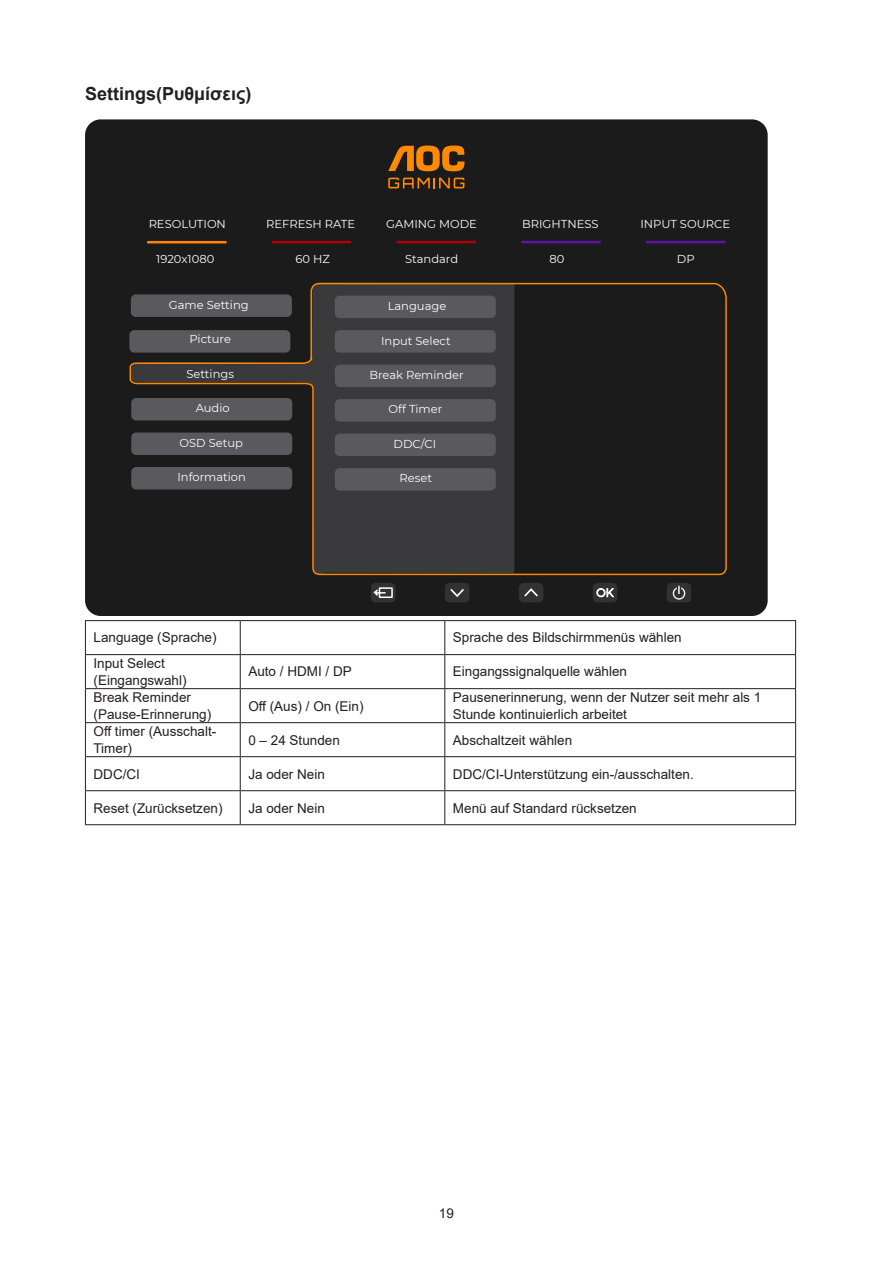
<style>
.page{position:relative;width:893px;height:1263px;background:#fff}
.page>*{position:absolute;margin:0;border:0;box-sizing:border-box;transform-origin:0 0}
.Heading_3{font:700 18px "Arial";color:#231f20}
.无间隔{font:13.5px/16.2px "Arial";color:#231f20}
.正文_text-1{font:13.5px "Arial";color:#231f20}
.t1{font:11.55px "Montserrat";color:#fff}
</style>
<div class="page">
<div style="left:85px;top:119px;width:683px;height:497px;background:#1c1b1c;border-radius:16px"></div>
<svg style="left:388px;top:178px;width:76px;height:10px"></svg>
<svg style="left:388px;top:146px;width:76px;height:25px"></svg>
<hr style="left:147px;top:241px;width:79px;height:2px;background:#ff8400">
<hr style="left:272px;top:241px;width:79px;height:2px;background:#b00006">
<hr style="left:397px;top:241px;width:79px;height:2px;background:#b00006">
<hr style="left:521px;top:241px;width:80px;height:2px;background:#5a15a8">
<hr style="left:646px;top:241px;width:79px;height:2px;background:#5a15a8">
<div style="left:445px;top:583px;width:24px;height:19px;background:#383838;border-radius:5px"></div>
<svg style="left:450px;top:589px;width:14px;height:8px"></svg>
<div style="left:519px;top:583px;width:24px;height:19px;background:#383838;border-radius:5px"></div>
<svg style="left:524px;top:588px;width:14px;height:9px"></svg>
<div style="left:593px;top:583px;width:24px;height:19px;background:#383838;border-radius:5px"></div>
<svg style="left:596px;top:588px;width:18px;height:10px"></svg>
<div style="left:667px;top:583px;width:24px;height:19px;background:#383838;border-radius:5px"></div>
<svg style="left:673px;top:586px;width:12px;height:14px"></svg>
<div style="left:371px;top:583px;width:24px;height:19px;background:#383838;border-radius:5px"></div>
<div style="left:379px;top:587px;width:14px;height:11px;border:2px solid #fff"></div>
<svg style="left:373px;top:588px;width:14px;height:9px"></svg>
<svg style="left:129px;top:282px;width:598px;height:294px"></svg>
<div style="left:335px;top:296px;width:161px;height:22px;background:#5a5a5e;border-radius:5px"></div>
<div style="left:335px;top:330px;width:161px;height:23px;background:#5a5a5e;border-radius:5px"></div>
<div style="left:335px;top:365px;width:161px;height:22px;background:#5a5a5e;border-radius:5px"></div>
<div style="left:335px;top:399px;width:161px;height:23px;background:#5a5a5e;border-radius:5px"></div>
<div style="left:335px;top:434px;width:161px;height:22px;background:#5a5a5e;border-radius:5px"></div>
<div style="left:335px;top:468px;width:161px;height:23px;background:#5a5a5e;border-radius:5px"></div>
<hr style="left:85px;top:620px;width:155px;height:1px;background:#231f20">
<hr style="left:85px;top:621px;width:1px;height:33px;background:#231f20">
<hr style="left:240px;top:620px;width:205px;height:1px;background:#231f20">
<hr style="left:240px;top:621px;width:1px;height:33px;background:#231f20">
<hr style="left:445px;top:620px;width:351px;height:1px;background:#231f20">
<hr style="left:444px;top:621px;width:1px;height:33px;background:#231f20">
<hr style="left:795px;top:621px;width:1px;height:33px;background:#231f20">
<hr style="left:85px;top:654px;width:155px;height:1px;background:#231f20">
<hr style="left:85px;top:655px;width:1px;height:33px;background:#231f20">
<hr style="left:240px;top:654px;width:205px;height:1px;background:#231f20">
<hr style="left:240px;top:655px;width:1px;height:33px;background:#231f20">
<hr style="left:445px;top:654px;width:351px;height:1px;background:#231f20">
<hr style="left:444px;top:655px;width:1px;height:33px;background:#231f20">
<hr style="left:795px;top:655px;width:1px;height:33px;background:#231f20">
<hr style="left:85px;top:688px;width:155px;height:1px;background:#231f20">
<hr style="left:85px;top:689px;width:1px;height:33px;background:#231f20">
<hr style="left:240px;top:688px;width:205px;height:1px;background:#231f20">
<hr style="left:240px;top:689px;width:1px;height:33px;background:#231f20">
<hr style="left:445px;top:688px;width:351px;height:1px;background:#231f20">
<hr style="left:444px;top:689px;width:1px;height:33px;background:#231f20">
<hr style="left:795px;top:689px;width:1px;height:33px;background:#231f20">
<hr style="left:85px;top:722px;width:155px;height:1px;background:#231f20">
<hr style="left:85px;top:723px;width:1px;height:33px;background:#231f20">
<hr style="left:240px;top:722px;width:205px;height:1px;background:#231f20">
<hr style="left:240px;top:723px;width:1px;height:33px;background:#231f20">
<hr style="left:445px;top:722px;width:351px;height:1px;background:#231f20">
<hr style="left:444px;top:723px;width:1px;height:33px;background:#231f20">
<hr style="left:795px;top:723px;width:1px;height:33px;background:#231f20">
<hr style="left:85px;top:756px;width:155px;height:1px;background:#231f20">
<hr style="left:85px;top:757px;width:1px;height:33px;background:#231f20">
<hr style="left:240px;top:756px;width:205px;height:1px;background:#231f20">
<hr style="left:240px;top:757px;width:1px;height:33px;background:#231f20">
<hr style="left:445px;top:756px;width:351px;height:1px;background:#231f20">
<hr style="left:444px;top:757px;width:1px;height:33px;background:#231f20">
<hr style="left:795px;top:757px;width:1px;height:33px;background:#231f20">
<hr style="left:85px;top:790px;width:155px;height:1px;background:#231f20">
<hr style="left:85px;top:791px;width:1px;height:33px;background:#231f20">
<hr style="left:240px;top:790px;width:205px;height:1px;background:#231f20">
<hr style="left:240px;top:791px;width:1px;height:33px;background:#231f20">
<hr style="left:445px;top:790px;width:351px;height:1px;background:#231f20">
<hr style="left:444px;top:791px;width:1px;height:33px;background:#231f20">
<hr style="left:795px;top:791px;width:1px;height:33px;background:#231f20">
<hr style="left:85px;top:824px;width:155px;height:1px;background:#231f20">
<hr style="left:240px;top:824px;width:205px;height:1px;background:#231f20">
<hr style="left:445px;top:824px;width:351px;height:1px;background:#231f20">
<p class="Heading_3" style="left:85px;top:81px;width:168px">Settings(Ρυθμίσεις)</p>
<p class="t1" style="left:149px;top:216px;width:79px">RESOLUTION</p>
<p class="t1" style="left:156px;top:251px;width:59px">1920x1080</p>
<p class="t1" style="left:169px;top:297px;width:81px">Game Setting</p>
<p class="t1" style="left:190px;top:331px;width:43px">Picture</p>
<p class="t1" style="left:186px;top:366px;width:49px">Settings</p>
<p class="t1" style="left:196px;top:400px;width:35px">Audio</p>
<p class="t1" style="left:180px;top:435px;width:65px">OSD Setup</p>
<p class="t1" style="left:177px;top:469px;width:70px">Information</p>
<p class="t1" style="left:266px;top:216px;width:91px">REFRESH RATE</p>
<p class="t1" style="left:296px;top:251px;width:36px">60 HZ</p>
<p class="t1" style="left:386px;top:216px;width:92px">GAMING MODE</p>
<p class="t1" style="left:405px;top:251px;width:55px">Standard</p>
<p class="t1" style="left:388px;top:298px;width:60px">Language</p>
<p class="t1" style="left:381px;top:332px;width:71px">Input Select</p>
<p class="t1" style="left:369px;top:367px;width:96px">Break Reminder</p>
<p class="t1" style="left:389px;top:401px;width:55px">Off Timer</p>
<p class="t1" style="left:394px;top:436px;width:44px">DDC/CI</p>
<p class="t1" style="left:400px;top:470px;width:34px">Reset</p>
<p class="t1" style="left:522px;top:216px;width:78px">BRIGHTNESS</p>
<p class="t1" style="left:549px;top:251px;width:16px">80</p>
<p class="t1" style="left:640px;top:216px;width:91px">INPUT SOURCE</p>
<p class="t1" style="left:677px;top:251px;width:19px">DP</p>
<p class="无间隔" style="left:94px;top:629px;width:125px">Language (Sprache)</p>
<p class="无间隔" style="left:453px;top:629px;width:230px">Sprache des Bildschirmmenüs wählen</p>
<p class="无间隔" style="left:94px;top:655px;width:95px">Input Select (Eingangswahl)</p>
<p class="无间隔" style="left:248px;top:663px;width:105px">Auto / HDMI / DP</p>
<p class="正文_text-1" style="left:453px;top:662px;width:176px">Eingangssignalquelle wählen</p>
<p class="无间隔" style="left:94px;top:689px;width:119px">Break Reminder (Pause-Erinnerung)</p>
<p class="无间隔" style="left:248px;top:697px;width:117px">Off (Aus) / On (Ein)</p>
<p class="无间隔" style="left:453px;top:689px;width:310px">Pausenerinnerung, wenn der Nutzer seit mehr als 1<br>Stunde kontinuierlich arbeitet</p>
<p class="无间隔" style="left:94px;top:723px;width:124px">Off timer (Ausschalt-<br>Timer)</p>
<p class="无间隔" style="left:248px;top:732px;width:93px">0 – 24 Stunden</p>
<p class="无间隔" style="left:453px;top:732px;width:121px">Abschaltzeit wählen</p>
<p class="无间隔" style="left:94px;top:766px;width:48px">DDC/CI</p>
<p class="无间隔" style="left:248px;top:766px;width:78px">Ja oder Nein</p>
<p class="无间隔" style="left:453px;top:766px;width:242px">DDC/CI-Unterstützung ein-/ausschalten.</p>
<p class="无间隔" style="left:94px;top:800px;width:131px">Reset (Zurücksetzen)</p>
<p class="无间隔" style="left:248px;top:800px;width:78px">Ja oder Nein</p>
<p class="无间隔" style="left:453px;top:800px;width:185px">Menü auf Standard rücksetzen</p>
<p class="无间隔" style="left:439px;top:1205px;width:17px">19</p>
</div>
